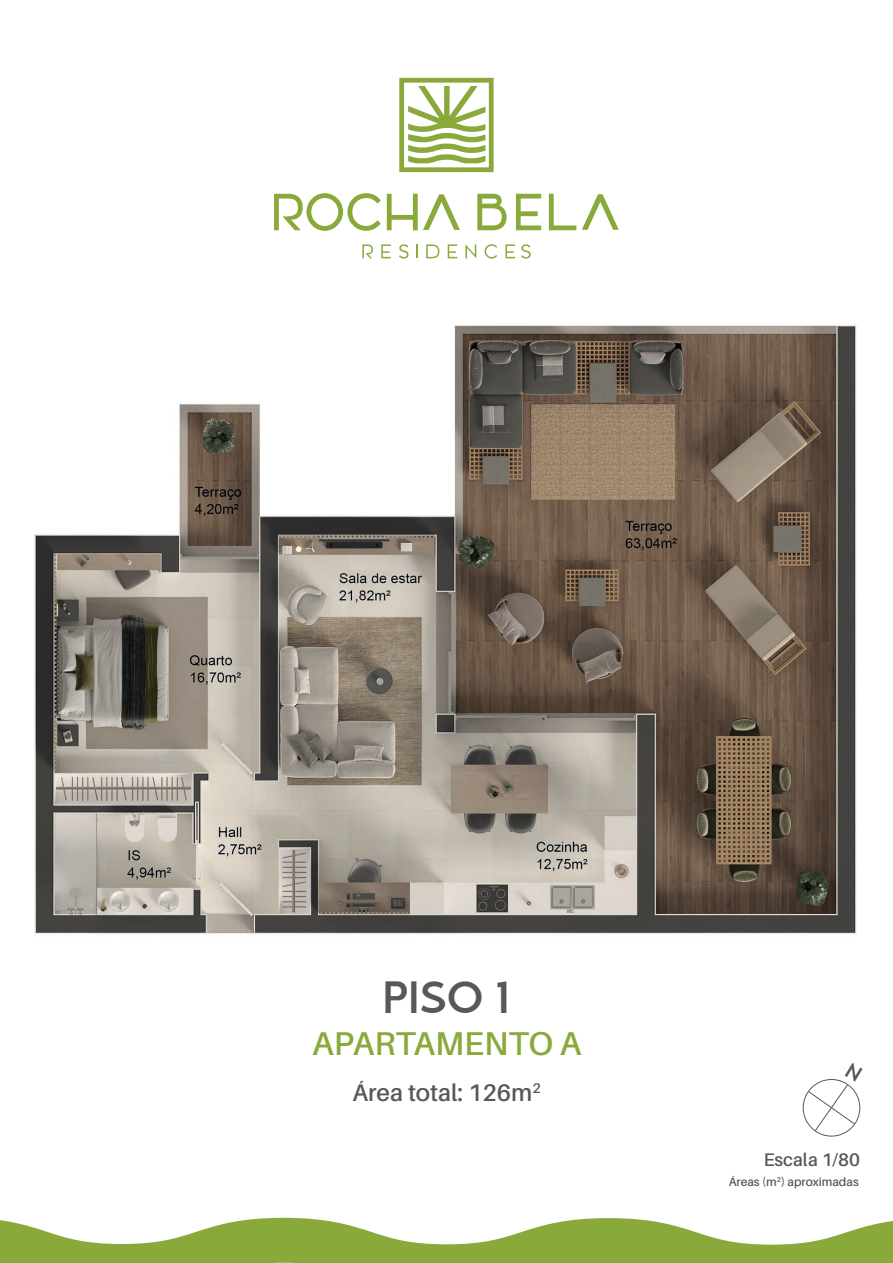
<style>
.page{position:relative;width:893px;height:1263px;background:#fff}
.page>*{position:absolute;margin:0;border:0;box-sizing:border-box;transform-origin:0 0}
.t1{font:500 45px "Qargeo";color:#57585a}
.t2{font:600 33px "Aileron";color:#89a93b}
.t3{font:600 24px "Aileron";color:#57585a}
.t4{font:600 18.15px "Aileron";color:#57585a}
.t5{font:600 12px "Aileron";color:#57585a}
</style>
<div class="page">
<img style="left:34px;top:324px;width:823px;height:611px">
<svg style="left:399px;top:78px;width:95px;height:94px"></svg>
<svg style="left:274px;top:193px;width:107px;height:38px"></svg>
<svg style="left:477px;top:194px;width:30px;height:36px"></svg>
<svg style="left:516px;top:194px;width:25px;height:36px"></svg>
<svg style="left:549px;top:194px;width:27px;height:36px"></svg>
<svg style="left:362px;top:244px;width:11px;height:14px"></svg>
<svg style="left:381px;top:244px;width:10px;height:14px"></svg>
<svg style="left:399px;top:244px;width:9px;height:15px"></svg>
<svg style="left:416px;top:244px;width:2px;height:14px"></svg>
<svg style="left:426px;top:244px;width:13px;height:14px"></svg>
<svg style="left:448px;top:244px;width:9px;height:14px"></svg>
<svg style="left:465px;top:244px;width:11px;height:14px"></svg>
<svg style="left:485px;top:244px;width:12px;height:15px"></svg>
<svg style="left:505px;top:244px;width:10px;height:14px"></svg>
<svg style="left:521px;top:244px;width:10px;height:15px"></svg>
<svg style="left:387px;top:194px;width:73px;height:36px"></svg>
<svg style="left:582px;top:194px;width:37px;height:36px"></svg>
<svg style="left:0;top:1217px;width:893px;height:46px"></svg>
<svg style="left:807px;top:1079px;width:54px;height:53px"></svg>
<h1 class="t1" style="left:383px;top:972px;width:128px">PISO 1</h1>
<h2 class="t2" style="left:312px;top:1025px;width:271px">APARTAMENTO A</h2>
<h3 class="t3" style="left:353px;top:1079px;width:190px">Área total: 126m<sup>2</sup></h3>
<h3 class="t4" style="left:764px;top:1150px;width:98px">Escala 1/80</h3>
<p class="t5" style="left:729px;top:1175px;width:132px">Áreas (m<sup>2</sup>) aproximadas</p>
</div>
